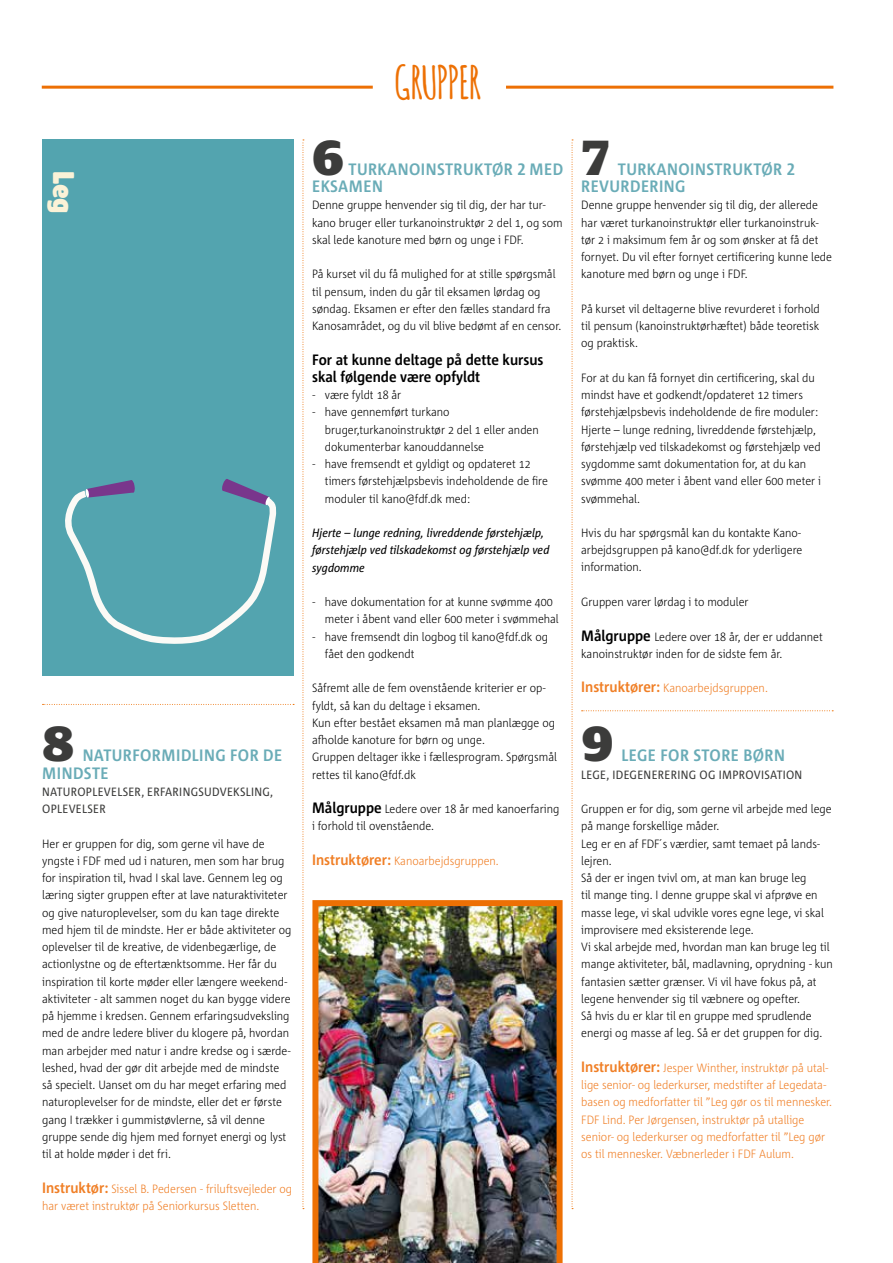
<style>
.page{position:relative;width:893px;height:1263px;background:#fff}
.page>*{position:absolute;margin:0;border:0;box-sizing:border-box;transform-origin:0 0}
.t1{font:900 49.5px "Guardian Egyp";color:#3c3c3b}
.t2{font:700 45px "Amatic";color:#ed7004}
.t3{font:30px "Lilita One";color:#fbf2d7}
.t4{font:700 16.5px/17.2px "Corpid C1 s S Cd";color:#6aacb7}
.t5{font:700 15px/17.2px "Corpid C1 s S Cd";color:#000}
.t6{font:300 12px/17.2px "Corpid C1 s S Cd";color:#000}
.t7{font:300 12px/17.2px "Corpid C1 s S Cd";color:#f07f26}
.t8{font:italic 12px/17.2px "Corpid C1 s S Cd";color:#000}
.t9{font:12px/17.2px "Corpid C1 s S Cd";color:#3c3c3b}
.s1{font-weight:700;font-size:15px}
</style>
<div class="page">
<hr style="left:42px;top:86px;width:331px;height:3px;background:#ed7004">
<hr style="left:506px;top:86px;width:327px;height:3px;background:#ed7004">
<svg style="left:303px;top:140px;width:1px;height:1069px"></svg>
<svg style="left:572px;top:140px;width:1px;height:1069px"></svg>
<svg style="left:43px;top:704px;width:251px;height:1px"></svg>
<svg style="left:582px;top:710px;width:251px;height:1px"></svg>
<img style="left:312px;top:900px;width:251px;height:363px">
<div style="left:42px;top:140px;width:251px;height:535px;background:#53a4af"></div>
<svg style="left:65px;top:479px;width:212px;height:165px"></svg>
<h3 class="t3" style="left:81px;top:171px;width:45px;rotate:90deg">Leg</h3>
<h1 class="t1" style="left:43px;top:705px;width:33px">8</h1>
<h3 class="t4" style="left:42px;top:746px;width:242px;text-indent:41px">NATURFORMIDLING FOR DE<br>MINDSTE</h3>
<p class="t9" style="left:42px;top:783px;width:233px">NATUROPLEVELSER, ERFARINGSUDVEKSLING,<br>OPLEVELSER</p>
<p class="t6" style="left:42px;top:834px;width:251px">Her er gruppen for dig, som gerne vil have de yngste i FDF med ud i naturen, men som har brug for inspiration til, hvad I skal lave. Gennem leg og læring sigter gruppen efter at lave naturaktiviteter og give naturoplevelser, som du kan tage direkte med hjem til de mindste. Her er både aktiviteter og oplevelser til de kreative, de videnbegærlige, de actionlystne og de eftertænktsomme. Her får du inspiration til korte møder eller længere weekend&shy;aktiviteter - alt sammen noget du kan bygge videre på hjemme i kredsen. Gennem erfaringsudveksling med de andre ledere bliver du klogere på, hvordan man arbejder med natur i andre kredse og i særde&shy;leshed, hvad der gør dit arbejde med de mindste så specielt. Uanset om du har meget erfaring med naturoplevelser for de mindste, eller det er første gang I trækker i gummistøvlerne, så vil denne gruppe sende dig hjem med fornyet energi og lyst til at holde møder i det fri.</p>
<p class="t7" style="left:42px;top:1179px;width:252px"><span class="s1">Instruktør:</span> Sissel B. Pedersen - friluftsvejleder og har været instruktør på Seniorkursus Sletten.</p>
<h2 class="t2" style="left:395px;top:50px;width:88px">GRUPPER</h2>
<h1 class="t1" style="left:313px;top:119px;width:33px">6</h1>
<h3 class="t4" style="left:312px;top:160px;width:253px;text-indent:36px">TURKANOINSTRUKTØR 2 MED<br>EKSAMEN</h3>
<p class="t6" style="left:312px;top:196px;width:252px">Denne gruppe henvender sig til dig, der har tur&shy;kano bruger eller turkanoinstruktør 2 del 1, og som skal lede kanoture med børn og unge i FDF.</p>
<p class="t6" style="left:312px;top:265px;width:251px">På kurset vil du få mulighed for at stille spørgsmål til pensum, inden du går til eksamen lørdag og søndag. Eksamen er efter den fælles standard fra Kanosamrådet, og du vil blive bedømt af en censor.</p>
<p class="t5" style="left:312px;top:350px;width:233px">For at kunne deltage på dette kursus skal følgende være opfyldt</p>
<p class="t6" style="left:312px;top:386px;width:91px">- være fyldt 18 år</p>
<p class="t6" style="left:325px;top:403px;width:215px;text-indent:-13px">- have gennemført turkano bruger,turkanoinstruktør 2 del 1 eller anden dokumenterbar kanouddannelse</p>
<p class="t6" style="left:325px;top:455px;width:225px;text-indent:-13px">- have fremsendt et gyldigt og opdateret 12 timers førstehjælpsbevis indeholdende de fire moduler til kano@fdf.dk med:</p>
<p class="t8" style="left:312px;top:524px;width:239px">Hjerte – lunge redning, livreddende førstehjælp, førstehjælp ved tilskadekomst og førstehjælp ved sygdomme</p>
<p class="t6" style="left:325px;top:593px;width:235px;text-indent:-13px">- have dokumentation for at kunne svømme 400 meter i åbent vand eller 600 meter i svømmehal</p>
<p class="t6" style="left:325px;top:627px;width:225px;text-indent:-13px">- have fremsendt din logbog til kano@fdf.dk og fået den godkendt</p>
<p class="t6" style="left:312px;top:679px;width:246px">Såfremt alle de fem ovenstående kriterier er op&shy;fyldt, så kan du deltage i eksamen.<br>Kun efter bestået eksamen må man planlægge og afholde kanoture for børn og unge.<br>Gruppen deltager ikke i fællesprogram. Spørgsmål rettes til kano@fdf.dk</p>
<p class="t6" style="left:312px;top:800px;width:249px"><span class="s1">Målgruppe</span> Ledere over 18 år med kanoerfaring i forhold til ovenstående.</p>
<p class="t7" style="left:312px;top:852px;width:188px"><span class="s1">Instruktører:</span> Kanoarbejdsgruppen.</p>
<h1 class="t1" style="left:582px;top:119px;width:29px">7</h1>
<h3 class="t4" style="left:581px;top:160px;width:215px;text-indent:37px">TURKANOINSTRUKTØR 2<br>REVURDERING</h3>
<p class="t6" style="left:581px;top:196px;width:252px">Denne gruppe henvender sig til dig, der allerede har været turkanoinstruktør eller turkanoinstruk&shy;tør 2 i maksimum fem år og som ønsker at få det fornyet. Du vil efter fornyet certificering kunne lede kanoture med børn og unge i FDF.</p>
<p class="t6" style="left:581px;top:300px;width:240px;text-align:justify">På kurset vil deltagerne blive revurderet i forhold til pensum (kanoinstruktørhæftet) både teoretisk og praktisk.</p>
<p class="t6" style="left:581px;top:369px;width:241px">For at du kan få fornyet din certificering, skal du mindst have et godkendt/opdateret 12 timers førstehjælpsbevis indeholdende de fire moduler:<br>Hjerte – lunge redning, livreddende førstehjælp, førstehjælp ved tilskadekomst og førstehjælp ved sygdomme samt dokumentation for, at du kan svømme 400 meter i åbent vand eller 600 meter i svømmehal.</p>
<p class="t6" style="left:581px;top:524px;width:223px;text-align:justify">Hvis du har spørgsmål kan du kontakte Kano&shy;arbejdsgruppen på kano@df.dk for yderligere information.</p>
<p class="t6" style="left:581px;top:593px;width:169px">Gruppen varer lørdag i to moduler</p>
<p class="t6" style="left:581px;top:627px;width:243px"><span class="s1">Målgruppe</span> Ledere over 18 år, der er uddannet kanoinstruktør inden for de sidste fem år.</p>
<p class="t7" style="left:581px;top:679px;width:188px"><span class="s1">Instruktører:</span> Kanoarbejdsgruppen.</p>
<h1 class="t1" style="left:582px;top:705px;width:33px">9</h1>
<h3 class="t4" style="left:622px;top:746px;width:165px">LEGE FOR STORE BØRN</h3>
<p class="t9" style="left:581px;top:765px;width:223px">LEGE, IDEGENERERING OG IMPROVISATION</p>
<p class="t6" style="left:581px;top:800px;width:253px">Gruppen er for dig, som gerne vil arbejde med lege på mange forskellige måder.<br>Leg er en af FDF´s værdier, samt temaet på lands&shy;lejren.<br>Så der er ingen tvivl om, at man kan bruge leg<br>til mange ting. I denne gruppe skal vi afprøve en masse lege, vi skal udvikle vores egne lege, vi skal improvisere med eksisterende lege.<br>Vi skal arbejde med, hvordan man kan bruge leg til mange aktiviteter, bål, madlavning, oprydning - kun fantasien sætter grænser. Vi vil have fokus på, at legene henvender sig til væbnere og opefter.<br>Så hvis du er klar til en gruppe med sprudlende energi og masse af leg. Så er det gruppen for dig.</p>
<p class="t7" style="left:581px;top:1059px;width:252px"><span class="s1">Instruktører:</span> Jesper Winther, instruktør på utal&shy;lige senior- og lederkurser, medstifter af Legedata&shy;basen og medforfatter til ”Leg gør os til mennesker.<br>FDF Lind. Per Jørgensen, instruktør på utallige senior- og lederkurser og medforfatter til ”Leg gør os til mennesker. Væbnerleder i FDF Aulum.</p>
</div>
